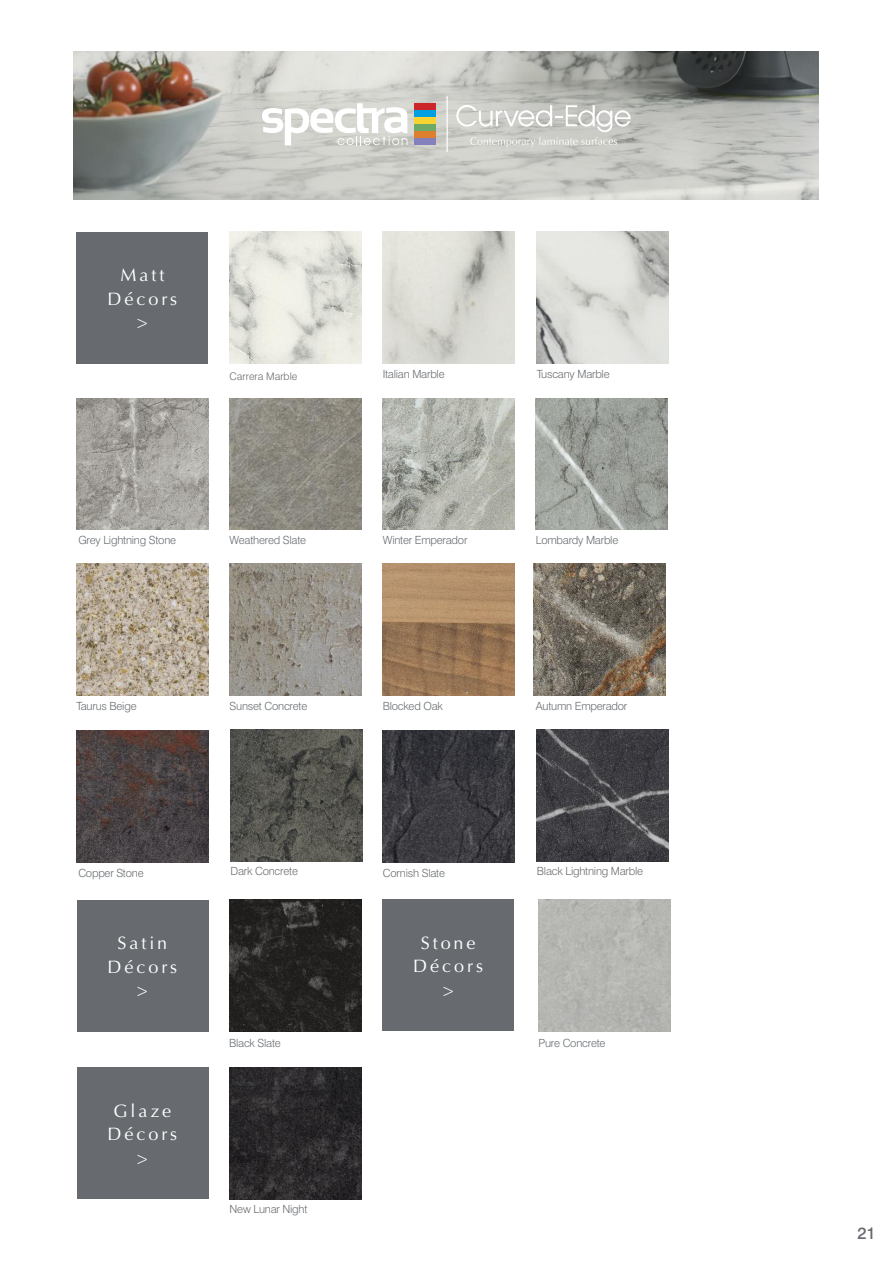
<style>
.page{position:relative;width:893px;height:1263px;background:#fff}
.page>*{position:absolute;margin:0;border:0;box-sizing:border-box;transform-origin:0 0}
.t1{font:18px/23.2px "Optima";letter-spacing:.165em;color:#fff;text-align:center}
.t2{font:500 16.5px "Swiss 721 BT";color:#676b6f}
.t3{font:300 11.25px "Swiss 721 BT";letter-spacing:-.02em;color:#676b6f}
.t4{font:300 10.5px "Swiss 721 BT";color:#676b6f}
</style>
<div class="page">
<div style="left:77px;top:899px;width:131px;height:132px;background:#676b6f"></div>
<img style="left:229px;top:899px;width:132px;height:132px">
<img style="left:230px;top:729px;width:132px;height:132px">
<div style="left:77px;top:232px;width:131px;height:132px;background:#676b6f"></div>
<img style="left:230px;top:232px;width:131px;height:132px">
<img style="left:537px;top:232px;width:132px;height:132px">
<img style="left:383px;top:232px;width:131px;height:132px">
<img style="left:383px;top:731px;width:132px;height:132px">
<img style="left:77px;top:398px;width:131px;height:132px">
<img style="left:230px;top:398px;width:131px;height:132px">
<img style="left:383px;top:398px;width:131px;height:132px">
<img style="left:536px;top:398px;width:132px;height:132px">
<img style="left:537px;top:729px;width:132px;height:132px">
<img style="left:77px;top:731px;width:131px;height:132px">
<img style="left:77px;top:564px;width:131px;height:132px">
<img style="left:230px;top:564px;width:131px;height:132px">
<img style="left:383px;top:564px;width:131px;height:132px">
<img style="left:534px;top:564px;width:132px;height:132px">
<img style="left:74px;top:51px;width:745px;height:149px">
<hr style="left:446px;top:97px;width:2px;height:55px;background:#fff">
<svg style="left:456px;top:105px;width:175px;height:43px;background:#d0d0cc"></svg>
<svg style="left:262px;top:103px;width:145px;height:42px"></svg>
<div style="left:414px;top:103px;width:22px;height:7px;background:#cc262a"></div>
<div style="left:414px;top:110px;width:22px;height:7px;background:#009fe1"></div>
<div style="left:414px;top:117px;width:22px;height:7px;background:#f6d331"></div>
<div style="left:414px;top:124px;width:22px;height:7px;background:#6daa68"></div>
<div style="left:414px;top:131px;width:22px;height:7px;background:#dc7f2e"></div>
<div style="left:414px;top:138px;width:22px;height:7px;background:#8480bb"></div>
<div style="left:77px;top:1067px;width:131px;height:132px;background:#676b6f"></div>
<img style="left:230px;top:1067px;width:132px;height:132px">
<div style="left:382px;top:899px;width:132px;height:132px;background:#676b6f"></div>
<img style="left:539px;top:899px;width:131px;height:132px">
<h1 class="t1" style="left:107px;top:264px;width:71px">Matt<br>Décors &gt;</h1>
<p class="t4" style="left:230px;top:372px;width:69px">Carrera Marble</p>
<p class="t3" style="left:383px;top:370px;width:63px">Italian Marble</p>
<p class="t3" style="left:537px;top:370px;width:74px">Tuscany Marble</p>
<p class="t3" style="left:78px;top:536px;width:99px">Grey Lightning Stone</p>
<p class="t3" style="left:230px;top:536px;width:78px">Weathered Slate</p>
<p class="t3" style="left:383px;top:536px;width:86px">Winter Emperador</p>
<p class="t3" style="left:536px;top:536px;width:84px">Lombardy Marble</p>
<p class="t3" style="left:77px;top:702px;width:62px">Taurus Beige</p>
<p class="t3" style="left:230px;top:702px;width:79px">Sunset Concrete</p>
<p class="t3" style="left:383px;top:702px;width:62px">Blocked Oak</p>
<p class="t3" style="left:536px;top:702px;width:93px">Autumn Emperador</p>
<p class="t3" style="left:78px;top:869px;width:67px">Copper Stone</p>
<h1 class="t1" style="left:107px;top:932px;width:71px">Satin<br>Décors &gt;</h1>
<h1 class="t1" style="left:107px;top:1099px;width:71px">Glaze<br>Décors &gt;</h1>
<p class="t3" style="left:230px;top:867px;width:69px">Dark Concrete</p>
<p class="t3" style="left:229px;top:1039px;width:53px">Black Slate</p>
<p class="t3" style="left:230px;top:1205px;width:79px">New Lunar Night</p>
<p class="t3" style="left:383px;top:869px;width:64px">Cornish Slate</p>
<h1 class="t1" style="left:413px;top:932px;width:71px">Stone<br>Décors &gt;</h1>
<p class="t3" style="left:537px;top:867px;width:108px">Black Lightning Marble</p>
<p class="t3" style="left:538px;top:1039px;width:69px">Pure Concrete</p>
<h2 class="t2" style="left:857px;top:1227px;width:20px">21</h2>
</div>
